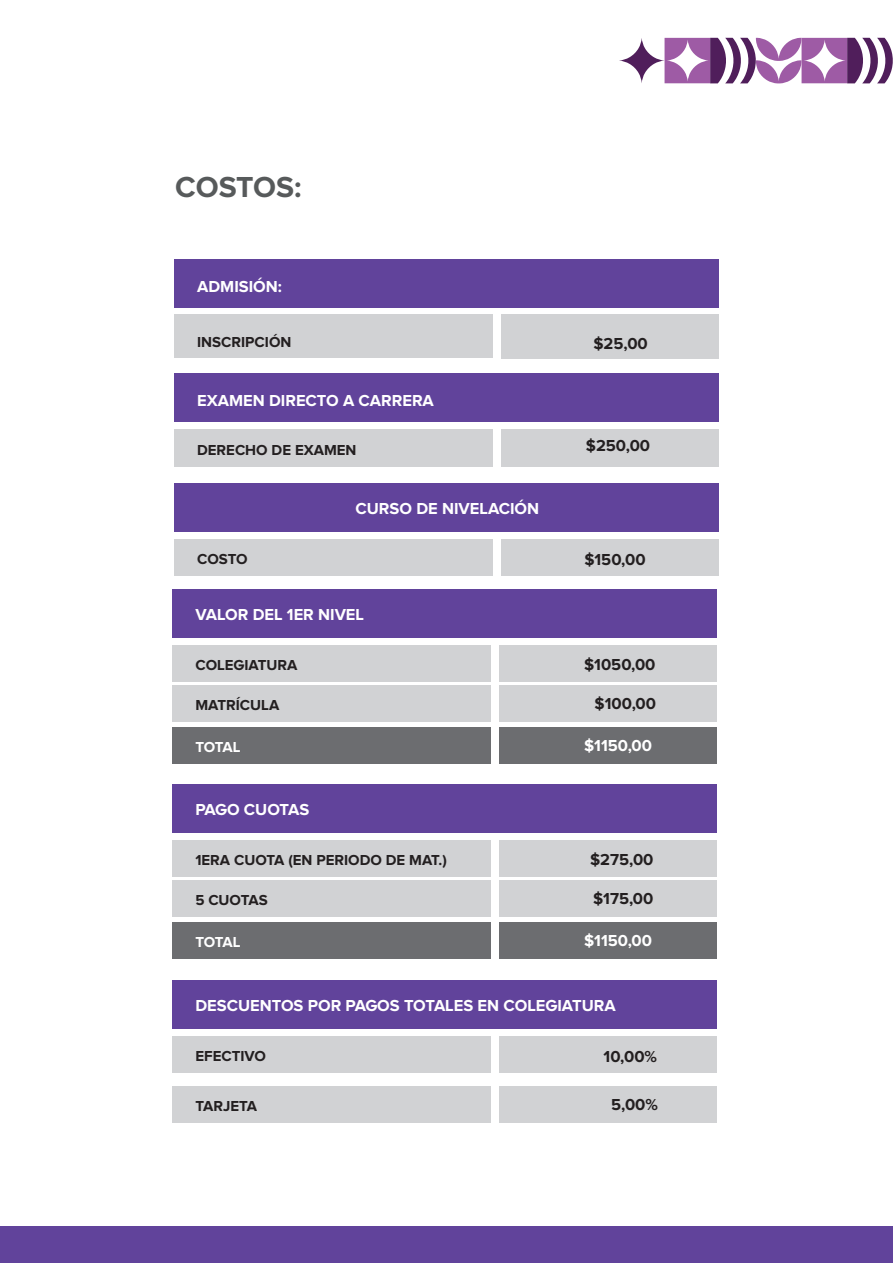
<style>
.page{position:relative;width:893px;height:1263px;background:#fff}
.page>*{position:absolute;margin:0;border:0;box-sizing:border-box;transform-origin:0 0}
.t1{font:700 30px "Proxima Nova A";color:#575a5b}
.t2{font:700 16.5px "Proxima Nova A";color:#fff}
.t3{font:700 16.5px "Proxima Nova A";color:#231f20}
.t4{font:700 15px "Proxima Nova A";color:#231f20}
.t5{font:700 15px "Proxima Nova A";letter-spacing:-.025em;color:#fff}
</style>
<div class="page">
<div style="left:174px;top:259px;width:545px;height:49px;background:#61439b"></div>
<div style="left:174px;top:315px;width:319px;height:43px;background:#d1d2d4"></div>
<div style="left:501px;top:314px;width:218px;height:44px;background:#d1d2d4"></div>
<div style="left:174px;top:373px;width:545px;height:49px;background:#61439b"></div>
<div style="left:174px;top:429px;width:319px;height:37px;background:#d1d2d4"></div>
<div style="left:501px;top:429px;width:218px;height:37px;background:#d1d2d4"></div>
<div style="left:174px;top:483px;width:545px;height:49px;background:#61439b"></div>
<div style="left:174px;top:539px;width:319px;height:37px;background:#d1d2d4"></div>
<div style="left:501px;top:539px;width:218px;height:37px;background:#d1d2d4"></div>
<div style="left:0;top:1227px;width:893px;height:36px;background:#61439b"></div>
<svg style="left:619px;top:38px;width:274px;height:45px"></svg>
<div style="left:172px;top:589px;width:545px;height:49px;background:#61439b"></div>
<div style="left:172px;top:645px;width:319px;height:36px;background:#d1d2d4"></div>
<div style="left:499px;top:645px;width:218px;height:36px;background:#d1d2d4"></div>
<div style="left:172px;top:685px;width:319px;height:37px;background:#d1d2d4"></div>
<div style="left:499px;top:685px;width:218px;height:37px;background:#d1d2d4"></div>
<div style="left:172px;top:727px;width:319px;height:37px;background:#6c6d70"></div>
<div style="left:499px;top:727px;width:218px;height:37px;background:#6c6d70"></div>
<div style="left:172px;top:784px;width:545px;height:49px;background:#61439b"></div>
<div style="left:172px;top:840px;width:319px;height:36px;background:#d1d2d4"></div>
<div style="left:499px;top:840px;width:218px;height:36px;background:#d1d2d4"></div>
<div style="left:172px;top:880px;width:319px;height:37px;background:#d1d2d4"></div>
<div style="left:499px;top:880px;width:218px;height:37px;background:#d1d2d4"></div>
<div style="left:172px;top:922px;width:319px;height:37px;background:#6c6d70"></div>
<div style="left:499px;top:922px;width:218px;height:37px;background:#6c6d70"></div>
<div style="left:172px;top:980px;width:545px;height:49px;background:#61439b"></div>
<div style="left:172px;top:1036px;width:319px;height:37px;background:#d1d2d4"></div>
<div style="left:499px;top:1036px;width:218px;height:37px;background:#d1d2d4"></div>
<div style="left:172px;top:1086px;width:319px;height:37px;background:#d1d2d4"></div>
<div style="left:499px;top:1086px;width:218px;height:37px;background:#d1d2d4"></div>
<h1 class="t1" style="left:175px;top:170px;width:128px">COSTOS:</h1>
<p class="t2" style="left:197px;top:277px;width:86px">ADMISIÓN:</p>
<p class="t4" style="left:197px;top:333px;width:96px">INSCRIPCIÓN</p>
<p class="t3" style="left:593px;top:334px;width:56px">$25,00</p>
<p class="t2" style="left:197px;top:391px;width:238px">EXAMEN DIRECTO A CARRERA</p>
<p class="t4" style="left:197px;top:441px;width:161px">DERECHO DE EXAMEN</p>
<p class="t3" style="left:586px;top:436px;width:66px">$250,00</p>
<p class="t2" style="left:356px;top:499px;width:185px">CURSO DE NIVELACIÓN</p>
<p class="t4" style="left:197px;top:551px;width:52px">COSTO</p>
<p class="t3" style="left:584px;top:550px;width:63px">$150,00</p>
<p class="t2" style="left:195px;top:605px;width:170px">VALOR DEL 1ER NIVEL</p>
<p class="t4" style="left:195px;top:656px;width:104px">COLEGIATURA</p>
<p class="t4" style="left:195px;top:697px;width:85px">MATRÍCULA</p>
<p class="t3" style="left:584px;top:655px;width:73px">$1050,00</p>
<p class="t3" style="left:595px;top:694px;width:63px">$100,00</p>
<p class="t5" style="left:195px;top:739px;width:47px">TOTAL</p>
<p class="t2" style="left:584px;top:736px;width:69px">$1150,00</p>
<p class="t2" style="left:195px;top:800px;width:115px">PAGO CUOTAS</p>
<p class="t4" style="left:195px;top:851px;width:253px">1ERA CUOTA (EN PERIODO DE MAT.)</p>
<p class="t4" style="left:195px;top:892px;width:74px">5 CUOTAS</p>
<p class="t3" style="left:590px;top:850px;width:65px">$275,00</p>
<p class="t3" style="left:593px;top:889px;width:62px">$175,00</p>
<p class="t5" style="left:195px;top:934px;width:47px">TOTAL</p>
<p class="t2" style="left:584px;top:931px;width:69px">$1150,00</p>
<p class="t2" style="left:195px;top:996px;width:422px">DESCUENTOS POR PAGOS TOTALES EN COLEGIATURA</p>
<p class="t4" style="left:195px;top:1048px;width:72px">EFECTIVO</p>
<p class="t4" style="left:195px;top:1097px;width:63px">TARJETA</p>
<p class="t3" style="left:604px;top:1047px;width:55px">10,00%</p>
<p class="t3" style="left:611px;top:1095px;width:48px">5,00%</p>
</div>
